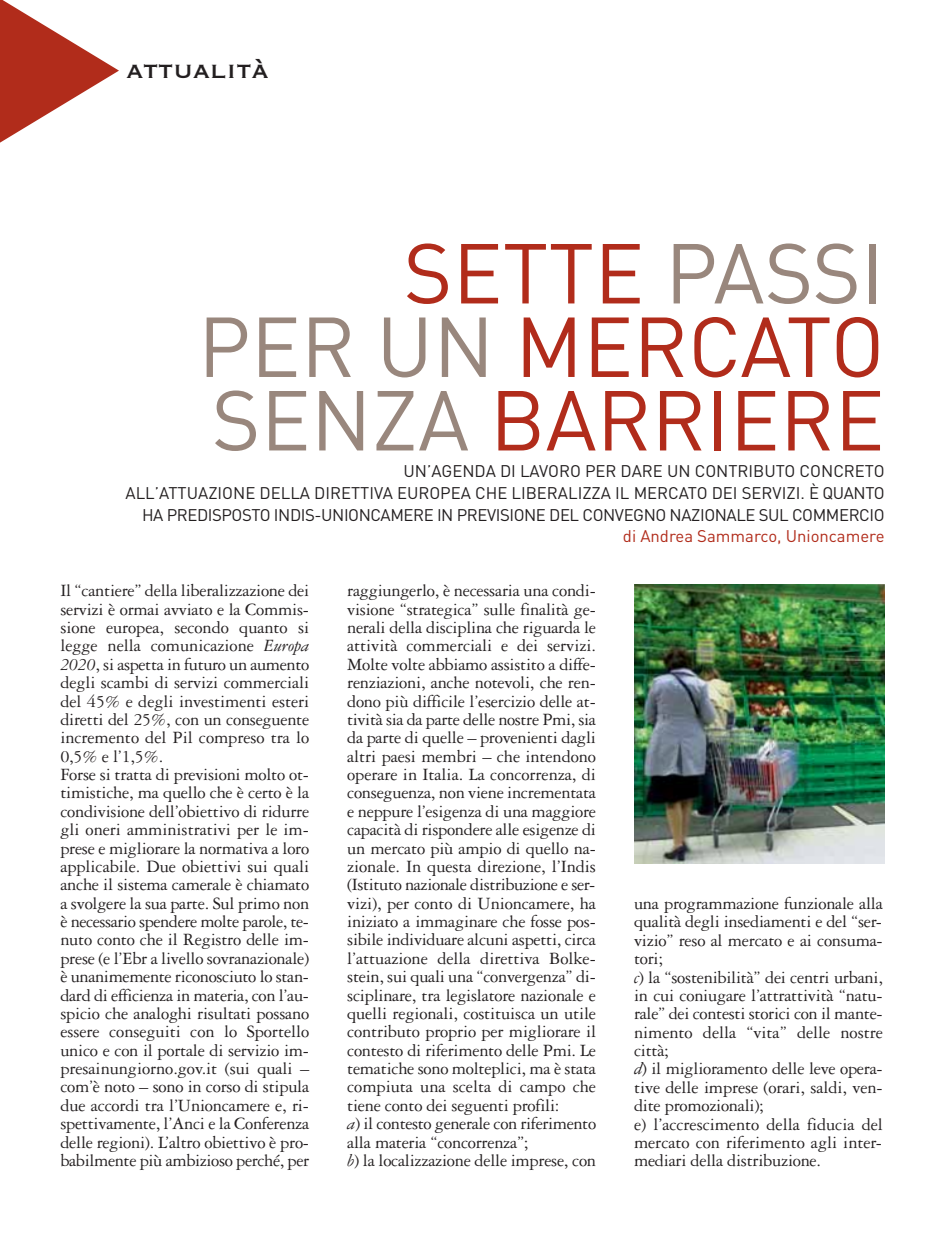
<style>
.page{position:relative;width:943px;height:1236px;background:#fff}
.page>*{position:absolute;margin:0;border:0;box-sizing:border-box;transform-origin:0 0}
.t1{font:83.48px/73.5px "DIN";color:#b12c1b;text-align:justify}
.t2{font:30.1px "Copperplate";color:#231f20}
.t3{font:18.38px/18.4px "Garamond 3 LT Std";letter-spacing:-.015em;color:#231f20}
.t4{font:16.62px/21.7px "DIN";letter-spacing:-.01em;color:#231f20;text-align:right}
.t5{font:16.62px "DIN";color:#b12c1b}
.s1{color:#99877d}
.s2{font-style:italic}
</style>
<div class="page">
<svg style="left:0;top:0;width:119px;height:143px"></svg>
<img style="left:634px;top:584px;width:250px;height:279px">
<h2 class="t2" style="left:126px;top:50px;width:143px">attualità</h2>
<h1 class="t1" style="left:198px;top:245px;width:688px;text-indent:205px">SETTE <span class="s1">PASSI PER UN</span> MERCATO <span class="s1">SENZA</span> BARRIERE</h1>
<p class="t4" style="left:125px;top:462px;width:760px">UN’AGENDA DI LAVORO PER DARE UN CONTRIBUTO CONCRETO<br>ALL’ATTUAZIONE DELLA DIRETTIVA EUROPEA CHE LIBERALIZZA IL MERCATO DEI SERVIZI. È QUANTO<br>HA PREDISPOSTO INDIS-UNIONCAMERE IN PREVISIONE DEL CONVEGNO NAZIONALE SUL COMMERCIO</p>
<p class="t5" style="left:623px;top:529px;width:263px">di Andrea Sammarco, Unioncamere</p>
<p class="t3" style="left:60px;top:582px;width:250px">Il “cantiere” della liberalizzazione dei servizi è ormai avviato e la Commis&shy;sione europea, secondo quanto si legge nella comunicazione <span class="s2">Europa 2020</span>, si aspetta in futuro un aumento degli scambi di servizi commerciali del 45% e degli investimenti esteri diretti del 25%, con un conseguente incremento del Pil compreso tra lo 0,5% e l’1,5%.<br>Forse si tratta di previsioni molto ot&shy;timistiche, ma quello che è certo è la condivisione dell’obiettivo di ridurre gli oneri amministrativi per le im&shy;prese e migliorare la normativa a loro applicabile. Due obiettivi sui quali anche il sistema camerale è chiamato a svolgere la sua parte. Sul primo non è necessario spendere molte parole, te&shy;nuto conto che il Registro delle im&shy;prese (e l’Ebr a livello sovranazionale) è unanimemente riconosciuto lo stan&shy;dard di efficienza in materia, con l’au&shy;spicio che analoghi risultati possano essere conseguiti con lo Sportello unico e con il portale di servizio im&shy;presainungiorno.gov.it (sui quali – com’è noto – sono in corso di stipula due accordi tra l’Unioncamere e, ri&shy;spettivamente, l’Anci e la Conferenza delle regioni). L’altro obiettivo è pro&shy;babilmente più ambizioso perché, per</p>
<p class="t3" style="left:347px;top:582px;width:250px">raggiungerlo, è necessaria una condi&shy;visione “strategica” sulle finalità ge&shy;nerali della disciplina che riguarda le attività commerciali e dei servizi.<br>Molte volte abbiamo assistito a diffe&shy;renziazioni, anche notevoli, che ren&shy;dono più difficile l’esercizio delle at&shy;tività sia da parte delle nostre Pmi, sia da parte di quelle – provenienti dagli altri paesi membri – che intendono operare in Italia. La concorrenza, di conseguenza, non viene incrementata e neppure l’esigenza di una maggiore capacità di rispondere alle esigenze di un mercato più ampio di quello na&shy;zionale. In questa direzione, l’Indis (Istituto nazionale distribuzione e ser&shy;vizi), per conto di Unioncamere, ha iniziato a immaginare che fosse pos&shy;sibile individuare alcuni aspetti, circa l’attuazione della direttiva Bolke&shy;stein, sui quali una “convergenza” di&shy;sciplinare, tra legislatore nazionale e quelli regionali, costituisca un utile contributo proprio per migliorare il contesto di riferimento delle Pmi. Le tematiche sono molteplici, ma è stata compiuta una scelta di campo che tiene conto dei seguenti profili:<br><span class="s2">a</span>) il contesto generale con riferimento alla materia “concorrenza”;<br><span class="s2">b</span>) la localizzazione delle imprese, con</p>
<p class="t3" style="left:634px;top:895px;width:250px">una programmazione funzionale alla qualità degli insediamenti e del “ser&shy;vizio” reso al mercato e ai consuma&shy;tori;<br><span class="s2">c</span>) la “sostenibilità” dei centri urbani, in cui coniugare l’attrattività “natu&shy;rale” dei contesti storici con il mante&shy;nimento della “vita” delle nostre città;<br><span class="s2">d</span>) il miglioramento delle leve opera&shy;tive delle imprese (orari, saldi, ven&shy;dite promozionali);<br>e) l’accrescimento della fiducia del mercato con riferimento agli inter&shy;mediari della distribuzione.</p>
</div>
